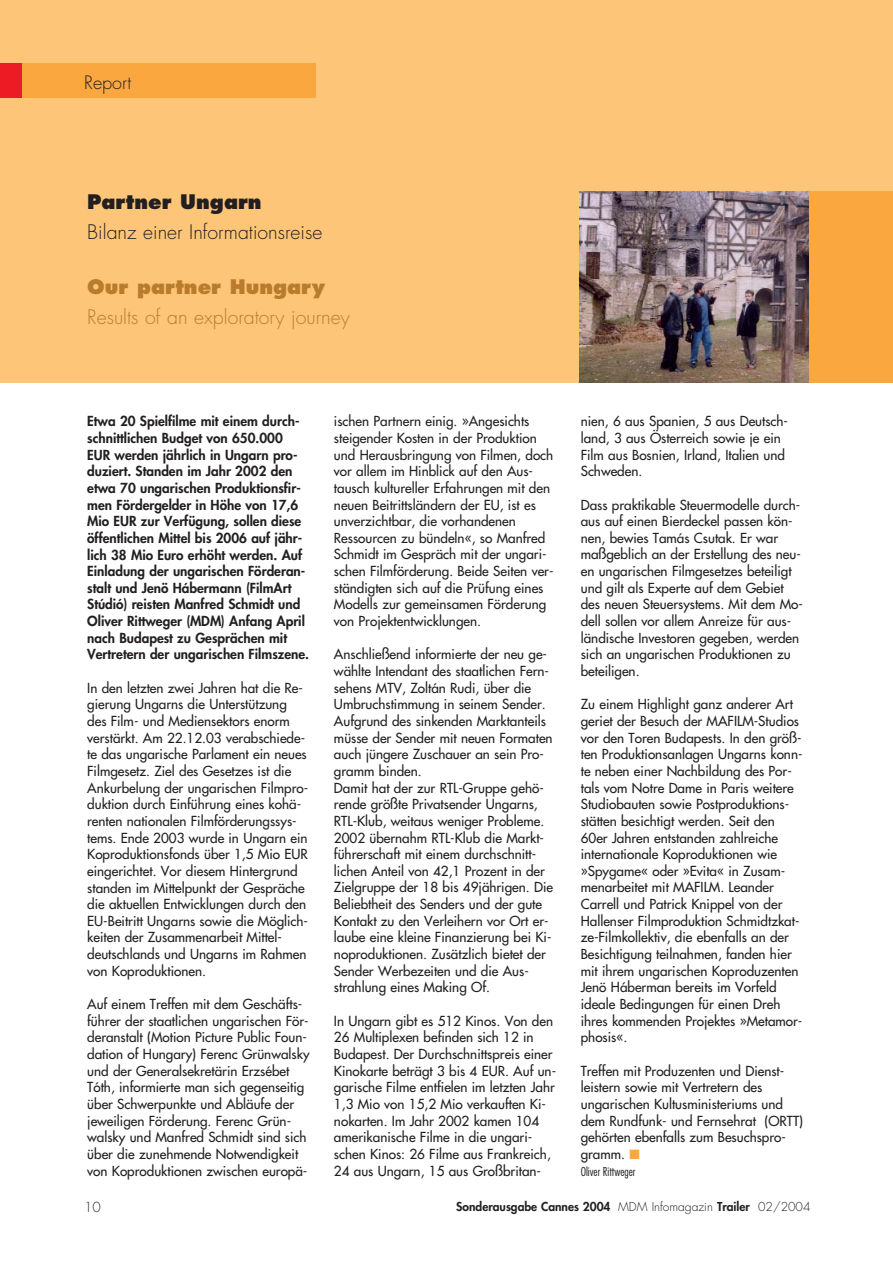
<style>
.page{position:relative;width:893px;height:1263px;background:#fff}
.page>*{position:absolute;margin:0;border:0;box-sizing:border-box;transform-origin:0 0}
.t1{font:300 19.5px "Futura";color:#b97c2c}
.t2{font:300 19.5px "Futura";color:#231f20}
.t3{font:800 19.5px "Futura";color:#b97c2c}
.t4{font:800 19.5px "Futura";color:#231f20}
.t5{font:300 18px "Futura";color:#231f20}
.t6{font:13.5px/16.6px "Futura";color:#231f20}
.t7{font:800 13.5px/16.6px "Futura";color:#231f20}
.t8{font:300 13.5px "Futura";color:#231f20}
.t9{font:800 12px "Futura";color:#231f20}
.t10{font:300 condensed 12px "Futura";color:#231f20}
.s1{color:#faa73f}
.s2{font-weight:300}
</style>
<div class="page">
<div style="left:0;top:0;width:892px;height:383px;background:#fdc578"></div>
<div style="left:579px;top:191px;width:313px;height:192px;background:#faa73f"></div>
<div style="left:0;top:64px;width:315px;height:34px;background:#faa73f"></div>
<div style="left:0;top:64px;width:22px;height:34px;background:#ed1c24"></div>
<img style="left:579px;top:191px;width:230px;height:192px">
<h2 class="t5" style="left:84px;top:74px;width:48px">Report</h2>
<h1 class="t4" style="left:87px;top:193px;width:176px">Partner Ungarn</h1>
<h1 class="t2" style="left:87px;top:223px;width:236px">Bilanz einer Informationsreise</h1>
<h1 class="t3" style="left:87px;top:278px;width:239px">Our partner Hungary</h1>
<h1 class="t1" style="left:87px;top:308px;width:264px">Results of an exploratory journey</h1>
<p class="t7" style="left:87px;top:414px;width:223px">Etwa 20 Spielfilme mit einem durch&shy;schnittlichen Budget von 650.000<br>EUR werden jährlich in Ungarn pro&shy;duziert. Standen im Jahr 2002 den etwa 70 ungarischen Produktionsfir&shy;men Fördergelder in Höhe von 17,6<br>Mio EUR zur Verfügung, sollen diese öffentlichen Mittel bis 2006 auf jähr&shy;lich 38 Mio Euro erhöht werden. Auf Einladung der ungarischen Förderan&shy;stalt und Jenö Hábermann (FilmArt Stúdió) reisten Manfred Schmidt und Oliver Rittweger (MDM) Anfang April nach Budapest zu Gesprächen mit Vertretern der ungarischen Filmszene.</p>
<p class="t6" style="left:87px;top:680px;width:222px">In den letzten zwei Jahren hat die Re&shy;gierung Ungarns die Unterstützung des Film- und Mediensektors enorm verstärkt. Am 22.12.03 verabschiede&shy;te das ungarische Parlament ein neues Filmgesetz. Ziel des Gesetzes ist die Ankurbelung der ungarischen Filmpro&shy;duktion durch Einführung eines kohä&shy;renten nationalen Filmförderungssys&shy;tems. Ende 2003 wurde in Ungarn ein Koproduktionsfonds über 1,5 Mio EUR eingerichtet. Vor diesem Hintergrund standen im Mittelpunkt der Gespräche die aktuellen Entwicklungen durch den EU-Beitritt Ungarns sowie die Möglich&shy;keiten der Zusammenarbeit Mittel&shy;deutschlands und Ungarns im Rahmen von Koproduktionen.</p>
<p class="t6" style="left:87px;top:997px;width:224px">Auf einem Treffen mit dem Geschäfts&shy;führer der staatlichen ungarischen För&shy;deranstalt (Motion Picture Public Foun&shy;dation of Hungary) Ferenc Grünwalsky und der Generalsekretärin Erzsébet Tóth, informierte man sich gegenseitig über Schwerpunkte und Abläufe der jeweiligen Förderung. Ferenc Grün&shy;walsky und Manfred Schmidt sind sich über die zunehmende Notwendigkeit von Koproduktionen zwischen europä-</p>
<p class="t6" style="left:334px;top:414px;width:221px">ischen Partnern einig. »Angesichts steigender Kosten in der Produktion und Herausbringung von Filmen, doch vor allem im Hinblick auf den Aus&shy;tausch kultureller Erfahrungen mit den neuen Beitrittsländern der EU, ist es unverzichtbar, die vorhandenen Ressourcen zu bündeln«, so Manfred Schmidt im Gespräch mit der ungari&shy;schen Filmförderung. Beide Seiten ver&shy;ständigten sich auf die Prüfung eines Modells zur gemeinsamen Förderung von Projektentwicklungen.</p>
<p class="t6" style="left:334px;top:647px;width:220px">Anschließend informierte der neu ge&shy;wählte Intendant des staatlichen Fern&shy;sehens MTV, Zoltán Rudi, über die Umbruchstimmung in seinem Sender.<br>Aufgrund des sinkenden Marktanteils müsse der Sender mit neuen Formaten auch jüngere Zuschauer an sein Pro&shy;gramm binden.<br>Damit hat der zur RTL-Gruppe gehö&shy;rende größte Privatsender Ungarns, RTL-Klub, weitaus weniger Probleme.<br>2002 übernahm RTL-Klub die Markt&shy;führerschaft mit einem durchschnitt&shy;lichen Anteil von 42,1 Prozent in der Zielgruppe der 18 bis 49jährigen. Die Beliebtheit des Senders und der gute Kontakt zu den Verleihern vor Ort er&shy;laube eine kleine Finanzierung bei Ki&shy;noproduktionen. Zusätzlich bietet der Sender Werbezeiten und die Aus&shy;strahlung eines Making Of.</p>
<p class="t6" style="left:334px;top:1013px;width:224px">In Ungarn gibt es 512 Kinos. Von den 26 Multiplexen befinden sich 12 in Budapest. Der Durchschnittspreis einer Kinokarte beträgt 3 bis 4 EUR. Auf un&shy;garische Filme entfielen im letzten Jahr 1,3 Mio von 15,2 Mio verkauften Ki&shy;nokarten. Im Jahr 2002 kamen 104 amerikanische Filme in die ungari&shy;schen Kinos: 26 Filme aus Frankreich, 24 aus Ungarn, 15 aus Großbritan-</p>
<p class="t6" style="left:580px;top:414px;width:209px">nien, 6 aus Spanien, 5 aus Deutsch&shy;land, 3 aus Österreich sowie je ein<br>Film aus Bosnien, Irland, Italien und<br>Schweden.</p>
<p class="t6" style="left:580px;top:497px;width:224px">Dass praktikable Steuermodelle durch&shy;aus auf einen Bierdeckel passen kön&shy;nen, bewies Tamás Csutak. Er war maßgeblich an der Erstellung des neu&shy;en ungarischen Filmgesetzes beteiligt und gilt als Experte auf dem Gebiet des neuen Steuersystems. Mit dem Mo&shy;dell sollen vor allem Anreize für aus&shy;ländische Investoren gegeben, werden sich an ungarischen Produktionen zu beteiligen.</p>
<p class="t6" style="left:580px;top:697px;width:223px">Zu einem Highlight ganz anderer Art geriet der Besuch der MAFILM-Studios vor den Toren Budapests. In den größ&shy;ten Produktionsanlagen Ungarns konn&shy;te neben einer Nachbildung des Por&shy;tals vom Notre Dame in Paris weitere Studiobauten sowie Postproduktions&shy;stätten besichtigt werden. Seit den 60er Jahren entstanden zahlreiche internationale Koproduktionen wie »Spygame« oder »Evita« in Zusam&shy;menarbeitet mit MAFILM. Leander Carrell und Patrick Knippel von der Hallenser Filmproduktion Schmidtzkat&shy;ze-Filmkollektiv, die ebenfalls an der Besichtigung teilnahmen, fanden hier mit ihrem ungarischen Koproduzenten Jenö Háberman bereits im Vorfeld ideale Bedingungen für einen Dreh ihres kommenden Projektes »Metamor&shy;phosis«.</p>
<p class="t6" style="left:580px;top:1063px;width:224px">Treffen mit Produzenten und Dienst&shy;leistern sowie mit Vertretern des ungarischen Kultusministeriums und dem Rundfunk- und Fernsehrat (ORTT) gehörten ebenfalls zum Besuchspro&shy;gramm. <span class="s1">■</span></p>
<p class="t10" style="left:580px;top:1166px;width:56px">Oliver Rittweger</p>
<p class="t8" style="left:84px;top:1201px;width:18px">10</p>
<p class="t9" style="left:456px;top:1201px;width:356px">Sonderausgabe Cannes 2004 <span class="s2">MDM Infomagazin</span> Trailer <span class="s2">02/2004</span></p>
</div>
